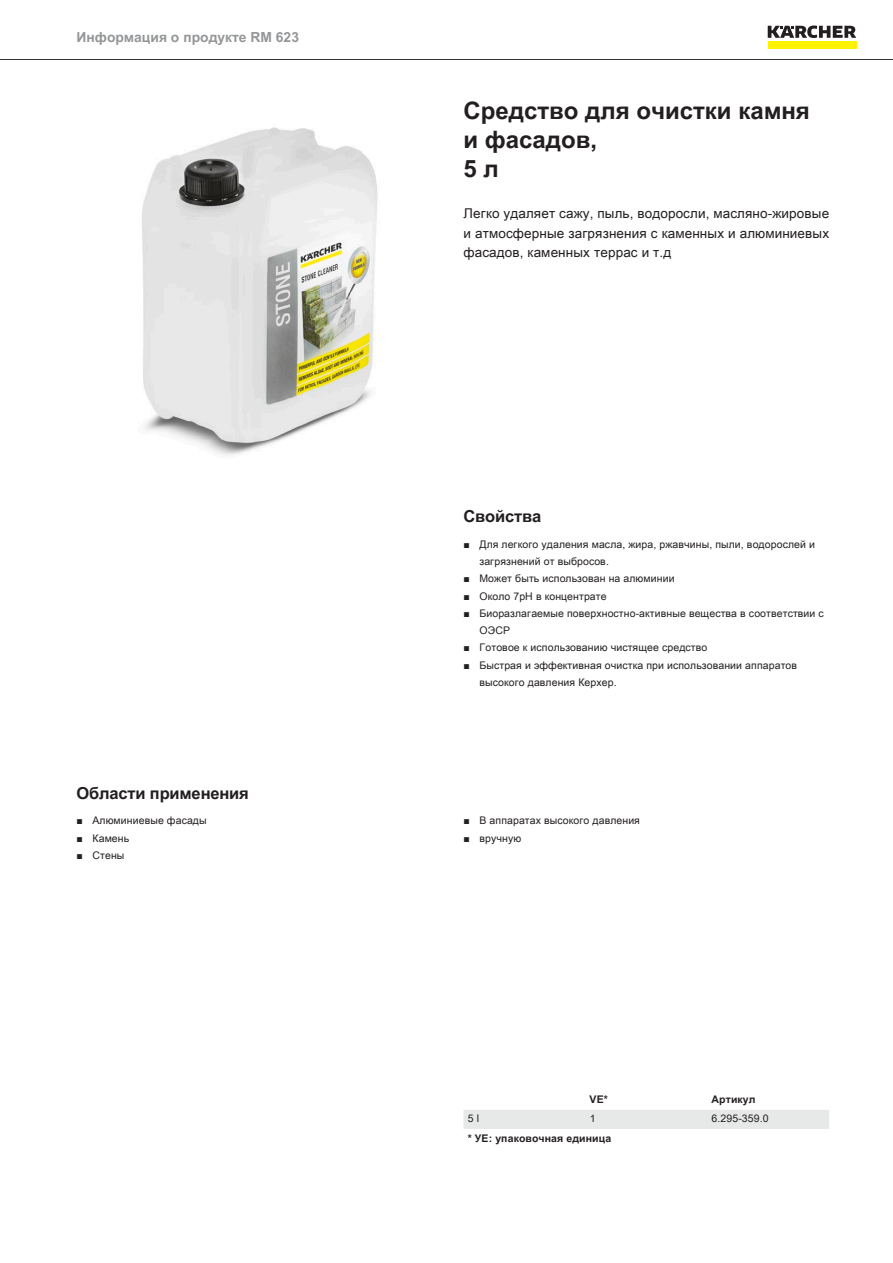
<style>
.page{position:relative;width:893px;height:1263px;background:#fff}
.page>*{position:absolute;margin:0;border:0;box-sizing:border-box;transform-origin:0 0}
.t1{font:700 24px/28.8px "Arial Unicode MS";color:#231f20}
.t2{font:700 16.5px "Arial Unicode MS";letter-spacing:-.01em;color:#231f20}
.t3{font:700 13.8px "Arial Unicode MS";color:#949698}
.t4{font:13.5px/19.5px "Arial Unicode MS";letter-spacing:.01em;color:#231f20;text-align:justify}
.t5{font:10.5px/17.2px "Arial Unicode MS";letter-spacing:.01em;color:#231f20}
.t6{font:700 10.5px "Arial Unicode MS";letter-spacing:.01em;color:#231f20}
.s1{font-family:"Arial"}
</style>
<div class="page">
<hr style="left:0;top:59px;width:893px;height:1px;background:#231f20">
<div style="left:768px;top:42px;width:88px;height:7px;background:#fff200"></div>
<svg style="left:768px;top:26px;width:88px;height:12px"></svg>
<img style="left:142px;top:127px;width:236px;height:328px">
<div style="left:463px;top:1110px;width:366px;height:19px;background:#e7e8e8"></div>
<h3 class="t3" style="left:77px;top:27px;width:224px">Информация о продукте RM 623</h3>
<h2 class="t2" style="left:77px;top:780px;width:174px">Области применения</h2>
<p class="t5" style="left:77px;top:812px;width:132px"><span class="s1">■</span> Алюминиевые фасады</p>
<p class="t5" style="left:77px;top:829px;width:54px"><span class="s1">■</span> Камень</p>
<p class="t5" style="left:77px;top:846px;width:49px"><span class="s1">■</span> Стены</p>
<h1 class="t1" style="left:463px;top:97px;width:348px">Средство для очистки камня и фасадов,<br>5 л</h1>
<p class="t4" style="left:463px;top:203px;width:367px">Легко удаляет сажу, пыль, водоросли, масляно-жировые и атмосферные загрязнения с каменных и алюминиевых фасадов, каменных террас и т.д</p>
<h2 class="t2" style="left:463px;top:504px;width:79px">Свойства</h2>
<p class="t5" style="left:479px;top:535px;width:337px;text-indent:-16px"><span class="s1">■</span> Для легкого удаления масла, жира, ржавчины, пыли, водорослей и загрязнений от выбросов.</p>
<p class="t5" style="left:463px;top:570px;width:213px"><span class="s1">■</span> Может быть использован на алюминии</p>
<p class="t5" style="left:463px;top:587px;width:145px"><span class="s1">■</span> Около 7рН в концентрате</p>
<p class="t5" style="left:479px;top:604px;width:346px;text-indent:-16px"><span class="s1">■</span> Биоразлагаемые поверхностно-активные вещества в соответствии с<br>ОЭСР</p>
<p class="t5" style="left:463px;top:639px;width:245px"><span class="s1">■</span> Готовое к использованию чистящее средство</p>
<p class="t5" style="left:479px;top:656px;width:319px;text-indent:-16px"><span class="s1">■</span> Быстрая и эффективная очистка при использовании аппаратов высокого давления Керхер.</p>
<p class="t5" style="left:463px;top:812px;width:178px"><span class="s1">■</span> В аппаратах высокого давления</p>
<p class="t5" style="left:463px;top:829px;width:59px"><span class="s1">■</span> вручную</p>
<p class="t6" style="left:590px;top:1092px;width:20px">VE*</p>
<p class="t6" style="left:712px;top:1092px;width:45px">Артикул</p>
<p class="t5" style="left:468px;top:1110px;width:13px">5 l</p>
<p class="t5" style="left:590px;top:1110px;width:7px">1</p>
<p class="t5" style="left:712px;top:1110px;width:59px">6.295-359.0</p>
<p class="t6" style="left:468px;top:1130px;width:145px">* УЕ: упаковочная единица</p>
</div>
